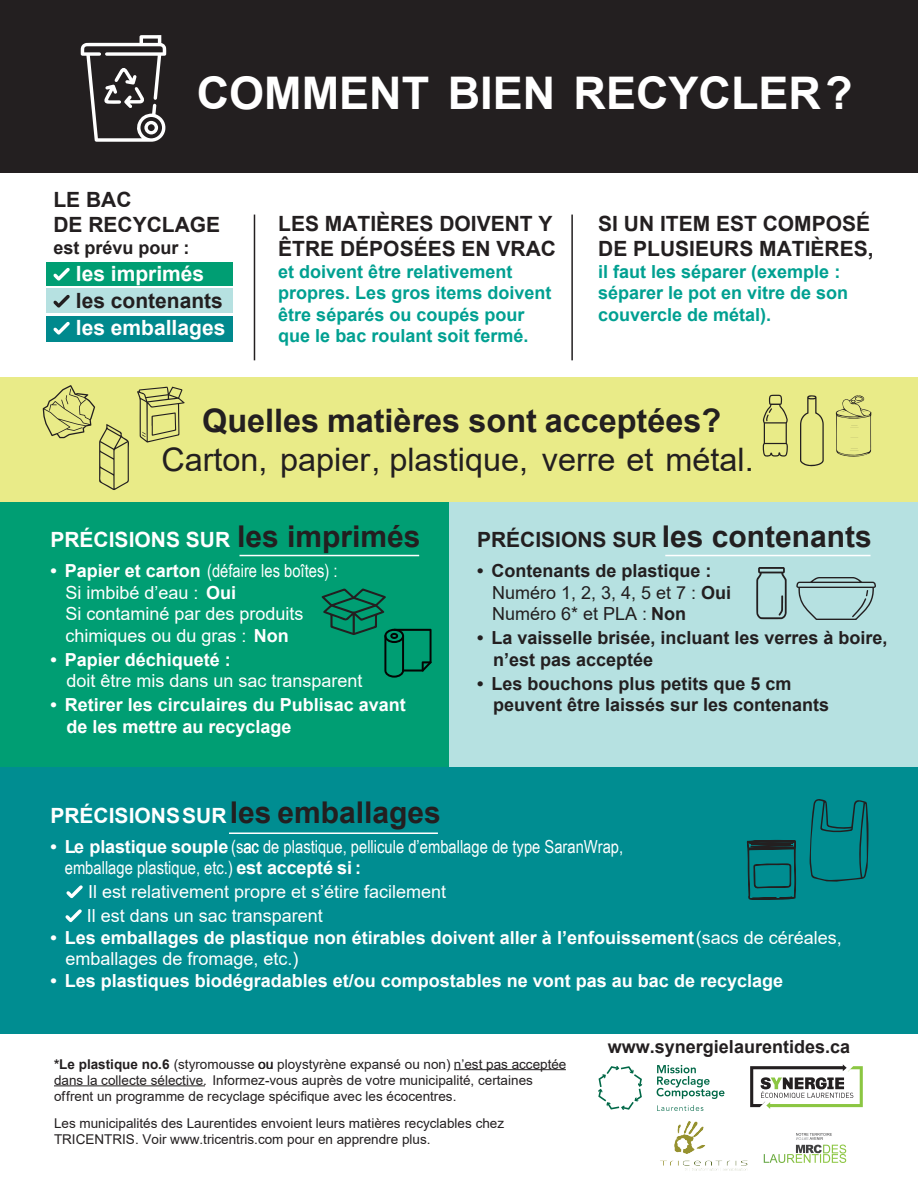
<style>
.page{position:relative;width:918px;height:1188px;background:#fff}
.page>*{position:absolute;margin:0;border:0;box-sizing:border-box;transform-origin:0 0}
.t1{font:700 45px "Arial";color:#fff}
.t2{font:32.4px "Arial";color:#231f20}
.t3{font:700 32.4px "Arial";color:#231f20}
.t4{font:700 30px "Arial";color:#231f20}
.t5{font:700 21px/25.2px "Arial";color:#231f20}
.t6{font:700 21px "Arial";color:#fff}
.t7{font:700 18px/21.6px "Arial";color:#fff}
.t8{font:700 18px/21.6px "Arial";color:#00a091}
.t9{font:18px/21.6px "Arial";color:#fff}
.t10{font:700 18px/21.6px "Arial";color:#231f20}
.t11{font:18px/21.6px "Arial Narrow";color:#fff}
.t12{font:18px/21.6px "Arial";color:#231f20}
.t13{font:13.5px/16.2px "Arial";color:#231f20}
.s1{font-family:"Arial";font-weight:700}
.s2{font-weight:700}
.s3{font-size:30px;color:#231f20}
.s4{font-weight:400}
</style>
<div class="page">
<div style="left:0;top:377px;width:918px;height:125px;background:#e9eb88"></div>
<div style="left:449px;top:502px;width:469px;height:266px;background:#b6e1e1"></div>
<div style="left:0;top:0;width:918px;height:172px;background:#231f20"></div>
<div style="left:0;top:502px;width:448px;height:266px;background:#009e73"></div>
<div style="left:0;top:768px;width:918px;height:266px;background:#008d91"></div>
<svg style="left:66px;top:885px;width:17px;height:13px"></svg>
<svg style="left:65px;top:909px;width:17px;height:13px"></svg>
<hr style="left:254px;top:215px;width:1px;height:145px;background:#231f20">
<hr style="left:571px;top:215px;width:2px;height:145px;background:#231f20">
<svg style="left:81px;top:35px;width:85px;height:107px"></svg>
<div style="left:46px;top:263px;width:187px;height:23px;background:#009e73"></div>
<div style="left:46px;top:289px;width:187px;height:24px;background:#b6e1e1"></div>
<div style="left:46px;top:316px;width:187px;height:25px;background:#00898d"></div>
<svg style="left:53px;top:268px;width:17px;height:13px"></svg>
<svg style="left:53px;top:295px;width:17px;height:13px"></svg>
<svg style="left:53px;top:322px;width:17px;height:13px"></svg>
<hr style="left:239px;top:555px;width:180px;height:1px;background:#fff">
<hr style="left:229px;top:832px;width:209px;height:2px;background:#fff">
<hr style="left:665px;top:555px;width:206px;height:1px;background:#fff">
<svg style="left:657px;top:1105px;width:46px;height:6px"></svg>
<svg style="left:657px;top:1065px;width:67px;height:34px"></svg>
<svg style="left:598px;top:1066px;width:44px;height:44px"></svg>
<svg style="left:750px;top:1064px;width:113px;height:45px"></svg>
<svg style="left:796px;top:577px;width:80px;height:43px"></svg>
<svg style="left:756px;top:567px;width:31px;height:52px"></svg>
<svg style="left:321px;top:588px;width:111px;height:90px"></svg>
<svg style="left:746px;top:840px;width:50px;height:60px"></svg>
<svg style="left:809px;top:799px;width:60px;height:83px"></svg>
<svg style="left:763px;top:395px;width:25px;height:62px"></svg>
<svg style="left:836px;top:395px;width:35px;height:62px"></svg>
<svg style="left:800px;top:395px;width:24px;height:72px"></svg>
<svg style="left:43px;top:385px;width:86px;height:105px"></svg>
<svg style="left:137px;top:387px;width:48px;height:55px"></svg>
<hr style="left:454px;top:1069px;width:112px;height:1px;background:#231f20">
<hr style="left:54px;top:1086px;width:151px;height:1px;background:#231f20">
<img style="left:660px;top:1121px;width:88px;height:50px">
<img style="left:763px;top:1133px;width:84px;height:30px">
<h1 class="t1" style="left:197px;top:61px;width:657px">COMMENT BIEN RECYCLER?</h1>
<h3 class="t5" style="left:53px;top:187px;width:168px">LE BAC<br>DE RECYCLAGE</h3>
<h3 class="t10" style="left:53px;top:237px;width:138px">est prévu pour :</h3>
<h3 class="t6" style="left:76px;top:258px;width:130px">les imprimés</h3>
<h3 class="t5" style="left:76px;top:288px;width:149px">les contenants</h3>
<h3 class="t6" style="left:76px;top:312px;width:151px">les emballages</h3>
<h3 class="t5" style="left:278px;top:211px;width:279px">LES MATIÈRES DOIVENT Y<br>ÊTRE DÉPOSÉES EN VRAC</h3>
<h3 class="t8" style="left:278px;top:261px;width:275px">et doivent être relativement propres. Les gros items doivent être séparés ou coupés pour que le bac roulant soit fermé.</h3>
<h3 class="t5" style="left:598px;top:211px;width:277px">SI UN ITEM EST COMPOSÉ<br>DE PLUSIEURS MATIÈRES,</h3>
<h3 class="t8" style="left:598px;top:261px;width:252px">il faut les séparer (exemple : séparer le pot en vitre de son couvercle de métal).</h3>
<h2 class="t3" style="left:202px;top:398px;width:521px">Quelles matières sont acceptées?</h2>
<h2 class="t2" style="left:161px;top:438px;width:594px">Carton, papier, plastique, verre et métal.</h2>
<h3 class="t6" style="left:50px;top:525px;width:181px">PRÉCISIONS SUR</h3>
<h3 class="t4" style="left:237px;top:515px;width:185px">les imprimés</h3>
<h3 class="t11" style="left:50px;top:559px;width:289px"><span class="s1">• Papier et carton</span> (défaire les boîtes) :</h3>
<h3 class="t9" style="left:66px;top:581px;width:240px">Si imbibé d’eau : <span class="s2">Oui<br></span>Si contaminé par des produits chimiques ou du gras : <span class="s2">Non</span></h3>
<h3 class="t7" style="left:50px;top:649px;width:182px">• Papier déchiqueté :</h3>
<h3 class="t9" style="left:66px;top:670px;width:298px">doit être mis dans un sac transparent</h3>
<h3 class="t7" style="left:66px;top:694px;width:341px;text-indent:-16px">• Retirer les circulaires du Publisac avant de les mettre au recyclage</h3>
<h3 class="t5" style="left:477px;top:527px;width:181px">PRÉCISIONS SUR</h3>
<h3 class="t4" style="left:662px;top:515px;width:212px">les contenants</h3>
<h3 class="t12" style="left:492px;top:560px;width:240px;text-indent:-15px"><span class="s2">• Contenants de plastique :<br></span>Numéro 1, 2, 3, 4, 5 et 7 : <span class="s2">Oui<br></span>Numéro 6* et PLA : <span class="s2">Non</span></h3>
<h3 class="t10" style="left:493px;top:627px;width:396px;text-indent:-16px">• La vaisselle brisée, incluant les verres à boire, n’est pas acceptée</h3>
<h3 class="t10" style="left:493px;top:673px;width:338px;text-indent:-16px">• Les bouchons plus petits que 5 cm peuvent être laissés sur les contenants</h3>
<h3 class="t6" style="left:50px;top:800px;width:392px">PRÉCISIONS SUR <span class="s3">les emballages</span></h3>
<h3 class="t11" style="left:50px;top:835px;width:574px"><span class="s1">• Le plastique souple</span> (s de plastique, pellicule d’emballage de type SaranWrap,</h3>
<h3 class="t11" style="left:65px;top:835px;width:298px;text-indent:179px">ac<br>emballage plastique, etc.) <span class="s1">est accepté si :</span></h3>
<h3 class="t9" style="left:87px;top:880px;width:361px;line-height:24px">Il est relativement propre et s’étire facilement<br>Il est dans un sac transparent</h3>
<h3 class="t7" style="left:65px;top:927px;width:778px;text-indent:-15px">• Les emballages de plastique non étirables doivent aller à l’enfouissement<span class="s4">(sacs de céréales, emballages de fromage, etc.)</span></h3>
<h3 class="t7" style="left:50px;top:970px;width:734px">• Les plastiques biodégradables et/ou compostables ne vont pas au bac de recyclage</h3>
<p class="t13" style="left:54px;top:1056px;width:514px"><span class="s2">*Le plastique no.6</span> (styromousse ou ploystyrène expansé ou non) n’est pas acceptée dans la collecte sélective. Informez-vous auprès de votre municipalité, certaines offrent un programme de recyclage spécifique avec les écocentres.</p>
<p class="t13" style="left:54px;top:1115px;width:452px">Les municipalités des Laurentides envoient leurs matières recyclables chez<br>TRICENTRIS. Voir www.tricentris.com pour en apprendre plus.</p>
<h3 class="t10" style="left:608px;top:1036px;width:244px">www.synergielaurentides.ca</h3>
</div>
